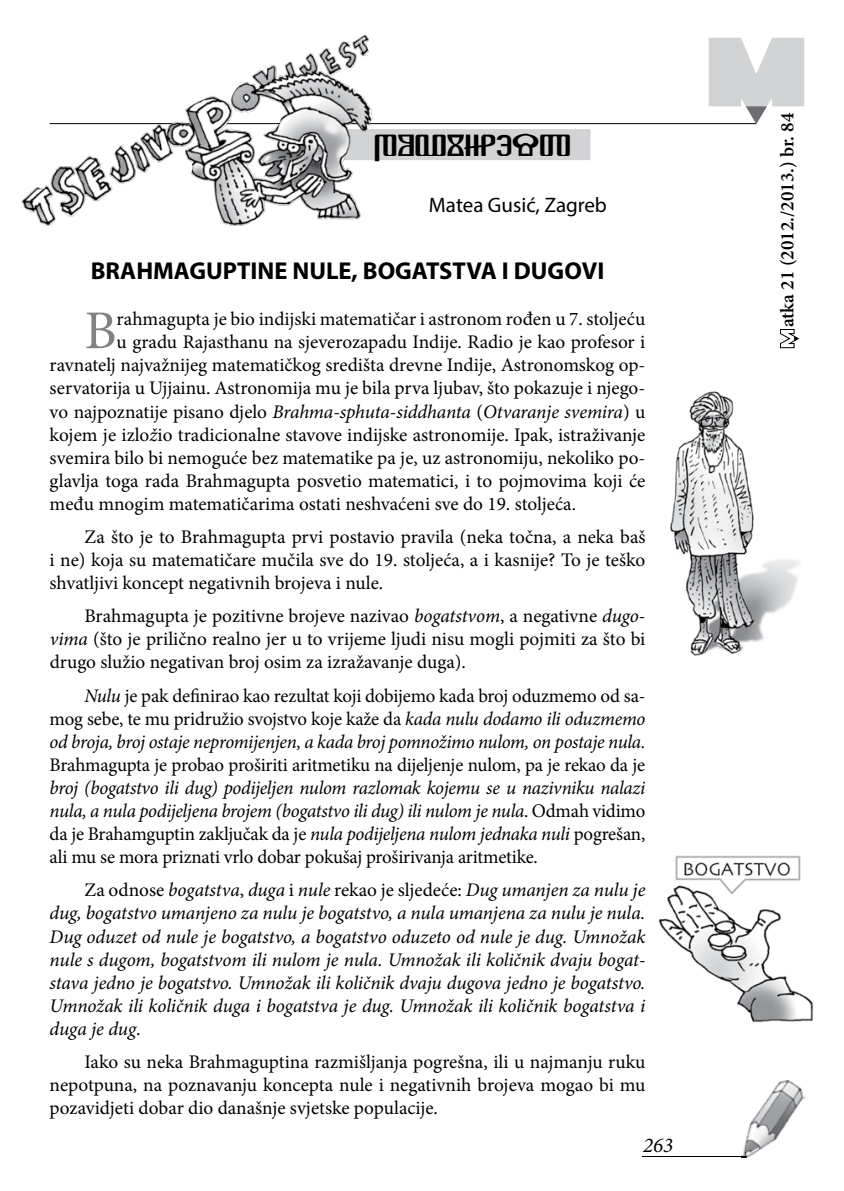
<style>
.page{position:relative;width:844px;height:1191px;background:#fff}
.page>*{position:absolute;margin:0;border:0;box-sizing:border-box;transform-origin:0 0}
.t1{font:54.77px "Minion Pro";color:#808285}
.t2{font:29.75px "Glag UGL Staro Hrvatsko Pismo";color:#000}
.t3{font:700 24.5px "Myriad Pro";color:#000}
.t4{font:21px "Myriad Pro";color:#000}
.t5{font:italic 21px "Minion Pro";color:#000}
.t6{font:19.25px/23.1px "Minion Pro";letter-spacing:-.005em;color:#000;text-align:justify}
.t7{font:italic 19.25px/23.1px "Minion Pro";letter-spacing:-.015em;color:#000;text-align:justify}
.t8{font:600 19.25px "Minion Pro";color:#000}
.s1{font-style:normal}
.s2{font-style:italic}
</style>
<div class="page">
<hr style="left:50px;top:123px;width:706px;height:1px;background:#000">
<svg style="left:708px;top:38px;width:96px;height:86px"></svg>
<hr style="left:642px;top:1156px;width:104px;height:1px;background:#000">
<img style="left:741px;top:1080px;width:63px;height:78px">
<svg style="left:779px;top:329px;width:20px;height:19px"></svg>
<div style="left:308px;top:129px;width:282px;height:31px;background:#d1d3d4"></div>
<img style="left:21px;top:34px;width:361px;height:192px">
<img style="left:670px;top:391px;width:130px;height:265px">
<img style="left:658px;top:855px;width:156px;height:167px">
<h2 class="t2" style="left:374px;top:129px;width:198px">POVIJEST</h2>
<p class="t4" style="left:429px;top:191px;width:179px">Matea Gusić, Zagreb</p>
<p class="t3" style="left:91px;top:255px;width:515px">BRAHMAGUPTINE NULE, BOGATSTVA I DUGOVI</p>
<h1 class="t1" style="left:84px;top:294px;width:34px">B</h1>
<p class="t6" style="left:117px;top:307px;width:530px">rahmagupta je bio indijski matematičar i astronom rođen u 7. stoljeću</p>
<p class="t6" style="left:117px;top:331px;width:530px">u gradu Rajasthanu na sjeverozapadu Indije. Radio je kao profesor i</p>
<p class="t6" style="left:50px;top:354px;width:597px">ravnatelj najvažnijeg matematičkog središta drevne Indije, Astronomskog op-</p>
<p class="t6" style="left:50px;top:377px;width:597px">servatorija u Ujjainu. Astronomija mu je bila prva ljubav, što pokazuje i njego-</p>
<p class="t7" style="left:50px;top:400px;width:597px"><span class="s1">vo najpoznatije pisano djelo</span> Brahma-sphuta-siddhanta <span class="s1">(</span>Otvaranje svemira<span class="s1">) u</span></p>
<p class="t6" style="left:50px;top:423px;width:597px">kojem je izlo<span class="s2">ž</span>io tradicionalne stavove indijske astronomije. Ipak, istraživanje</p>
<p class="t6" style="left:50px;top:446px;width:597px">svemira bilo bi nemoguće bez matematike pa je, uz astronomiju, nekoliko po-</p>
<p class="t6" style="left:50px;top:469px;width:597px">glavlja toga rada Brahmagupta posvetio matematici, i to pojmovima koji će</p>
<p class="t6" style="left:50px;top:492px;width:528px">među mnogim matematičarima ostati neshvaćeni sve do 19. stoljeća.</p>
<p class="t6" style="left:50px;top:525px;width:597px;text-indent:35px">Za što je to Brahmagupta prvi postavio pravila (neka točna, a neka baš i ne) koja su matematičare mučila sve do 19. stoljeća, a i kasnije? To je teško shvatljivi koncept negativnih brojeva i nule.</p>
<p class="t6" style="left:50px;top:604px;width:597px;text-indent:35px">Brahmagupta je pozitivne brojeve nazivao <span class="s2">bogatstvom</span>, a negativne <span class="s2">dugo&shy;vima</span> (što je prilično realno jer u to vrijeme ljudi nisu mogli pojmiti za što bi drugo služio negativan broj osim za izražavanje duga).</p>
<p class="t7" style="left:50px;top:684px;width:597px;text-indent:35px">Nulu <span class="s1">je pak definirao kao rezultat koji dobijemo kada broj oduzmemo od sa&shy;mog sebe, te mu pridružio svojstvo koje kaže da</span> kada nulu dodamo ili oduzmemo od broja, broj ostaje nepromijenjen, a kada broj pomnožimo nulom, on postaje nula.</p>
<p class="t6" style="left:50px;top:753px;width:597px">Brahmagupta je probao proširiti aritmetiku na dijeljenje nulom, pa je rekao da je</p>
<p class="t7" style="left:50px;top:776px;width:597px">broj (bogatstvo ili dug) podijeljen nulom razlomak kojemu se u nazivniku nalazi nula, a nula podijeljena brojem (bogatstvo ili dug) ili nulom je nula<span class="s1">. Odmah vidimo da je Brahamguptin zaključak da je</span> nula podijeljena nulom jednaka nuli <span class="s1">pogrešan, ali mu se mora priznati vrlo dobar pokušaj proširivanja aritmetike.</span></p>
<p class="t7" style="left:50px;top:878px;width:597px;text-indent:35px"><span class="s1">Za odnose</span> bogatstva<span class="s1">,</span> duga <span class="s1">i</span> nule <span class="s1">rekao je sljedeće:</span> Dug umanjen za nulu je dug, bogatstvo umanjeno za nulu je bogatstvo, a nula umanjena za nulu je nula.<br>Dug oduzet od nule je bogatstvo, a bogatstvo oduzeto od nule je dug. Umnožak nule s dugom, bogatstvom ili nulom je nula. Umnožak ili količnik dvaju bogat&shy;stava jedno je bogatstvo. Umnožak ili količnik dvaju dugova jedno je bogatstvo.<br>Umnožak ili količnik duga i bogatstva je dug. Umnožak ili količnik bogatstva i duga je dug<span class="s1">.</span></p>
<p class="t6" style="left:50px;top:1050px;width:597px;text-indent:35px">Iako su neka Brahmaguptina razmišljanja pogrešna, ili u najmanju ruku nepotpuna, na poznavanju koncepta nule i negativnih brojeva mogao bi mu pozavidjeti dobar dio današnje svjetske populacije.</p>
<p class="t5" style="left:643px;top:1130px;width:32px">263</p>
<p class="t8" style="left:773px;top:327px;width:216px;rotate:-90deg">atka 21 (2012./2013.) br. 84</p>
</div>
